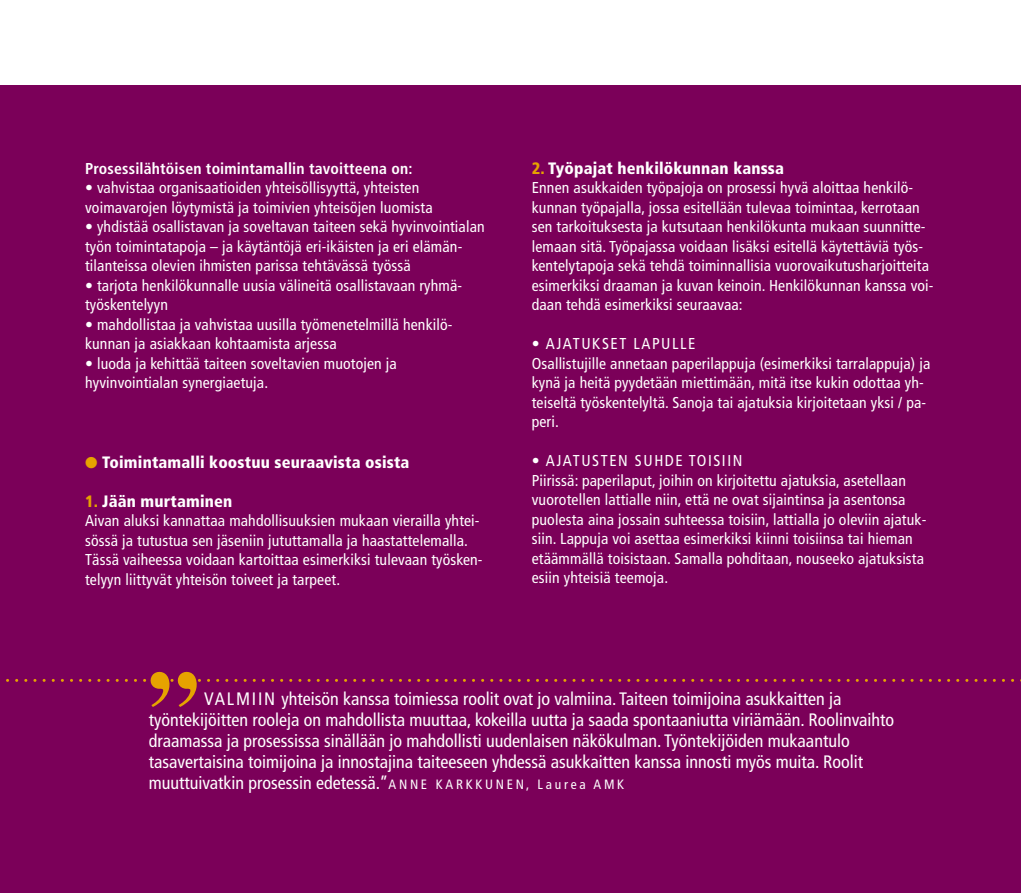
<style>
.page{position:relative;width:1021px;height:893px;background:#fff}
.page>*{position:absolute;margin:0;border:0;box-sizing:border-box;transform-origin:0 0}
.t1{font:condensed 18px/21px "Frutiger";color:#fff}
.t2{font:900 condensed 16.5px "Frutiger";letter-spacing:.01em;color:#fff}
.t3{font:condensed 15.75px/19.5px "Frutiger";letter-spacing:.01em;color:#fff}
.t4{font:700 condensed 15.75px "Frutiger";letter-spacing:.01em;color:#fff}
.t5{font:condensed 13.5px "Frutiger";letter-spacing:.2em;color:#fff}
.s1{color:#e6a300}
.s2{font-size:13.5px}
</style>
<div class="page">
<div style="left:0;top:85px;width:1020px;height:808px;background:#7b0059"></div>
<svg style="left:6px;top:670px;width:1015px;height:37px"></svg>
<p class="t4" style="left:85px;top:159px;width:329px">Prosessilähtöisen toimintamallin tavoitteena on:</p>
<p class="t3" style="left:85px;top:178px;width:349px">• vahvistaa organisaatioiden yhteisöllisyyttä, yhteisten voimavarojen löytymistä ja toimivien yhteisöjen luomista</p>
<p class="t3" style="left:85px;top:217px;width:401px">• yhdistää osallistavan ja soveltavan taiteen sekä hyvinvointialan työn toimintatapoja – ja käytäntöjä eri-ikäisten ja eri elämän&shy;tilanteissa olevien ihmisten parissa tehtävässä työssä</p>
<p class="t3" style="left:85px;top:276px;width:377px">• tarjota henkilökunnalle uusia välineitä osallistavaan ryhmä&shy;työskentelyyn</p>
<p class="t3" style="left:85px;top:315px;width:368px">• mahdollistaa ja vahvistaa uusilla työmenetelmillä henkilö&shy;kunnan ja asiakkaan kohtaamista arjessa</p>
<p class="t3" style="left:85px;top:354px;width:313px">• luoda ja kehittää taiteen soveltavien muotojen ja hyvinvointialan synergiaetuja.</p>
<p class="t2" style="left:85px;top:452px;width:326px"><span class="s1">●</span> Toimintamalli koostuu seuraavista osista</p>
<p class="t2" style="left:85px;top:491px;width:149px"><span class="s1">1.</span> Jään murtaminen</p>
<p class="t3" style="left:85px;top:511px;width:399px">Aivan aluksi kannattaa mahdollisuuksien mukaan vierailla yhtei&shy;sössä ja tutustua sen jäseniin jututtamalla ja haastattelemalla.<br>Tässä vaiheessa voidaan kartoittaa esimerkiksi tulevaan työsken&shy;telyyn liittyvät yhteisön toiveet ja tarpeet.</p>
<p class="t2" style="left:531px;top:158px;width:254px"><span class="s1">2.</span> Työpajat henkilökunnan kanssa</p>
<p class="t3" style="left:531px;top:178px;width:403px">Ennen asukkaiden työpajoja on prosessi hyvä aloittaa henkilö&shy;kunnan työpajalla, jossa esitellään tulevaa toimintaa, kerrotaan sen tarkoituksesta ja kutsutaan henkilökunta mukaan suunnitte&shy;lemaan sitä. Työpajassa voidaan lisäksi esitellä käytettäviä työs&shy;kentelytapoja sekä tehdä toiminnallisia vuorovaikutusharjoitteita esimerkiksi draaman ja kuvan keinoin. Henkilökunnan kanssa voi&shy;daan tehdä esimerkiksi seuraavaa:</p>
<p class="t3" style="left:531px;top:334px;width:42px">• Ajatuks</p>
<p class="t3" style="left:610px;top:334px;width:33px">et lapull</p>
<p class="t3" style="left:531px;top:334px;width:400px;text-indent:156px">e<br>Osallistujille annetaan paperilappuja (esimerkiksi tarralappuja) ja kynä ja heitä pyydetään miettimään, mitä itse kukin odottaa yh&shy;teiseltä työskentelyltä. Sanoja tai ajatuksia kirjoitetaan yksi / pa&shy;peri.</p>
<p class="t3" style="left:531px;top:451px;width:41px">• Ajatust</p>
<p class="t3" style="left:609px;top:451px;width:36px">en suh</p>
<p class="t3" style="left:531px;top:451px;width:396px;text-indent:133px">de toisiin<br>Piirissä: paperilaput, joihin on kirjoitettu ajatuksia, asetellaan vuorotellen lattialle niin, että ne ovat sijaintinsa ja asentonsa puolesta aina jossain suhteessa toisiin, lattialla jo oleviin ajatuk&shy;siin. Lappuja voi asettaa esimerkiksi kiinni toisiinsa tai hieman etäämmällä toisistaan. Samalla pohditaan, nouseeko ajatuksista esiin yhteisiä teemoja.</p>
<p class="t1" style="left:149px;top:688px;width:746px;text-indent:132px">yhteisön kanssa toimiessa roolit ovat jo valmiina. Taiteen toimijoina asukkaitten ja työntekijöitten rooleja on mahdollista muuttaa, kokeilla uutta ja saada spontaaniutta viriämään. Roolinvaihto draamassa ja prosessissa sinällään jo mahdollisti uudenlaisen näkökulman. Työntekijöiden mukaantulo tasavertaisina toimijoina ja innostajina taiteeseen yhdessä asukkaitten kanssa innosti myös muita. Roolit muuttuivatkin prosessin edetessä.”<span class="s2">A nn e K arkkun</span></p>
<p class="t1" style="left:204px;top:688px;width:22px">Valmiin</p>
<p class="t5" style="left:507px;top:776px;width:119px">en , Laurea AMK</p>
</div>
